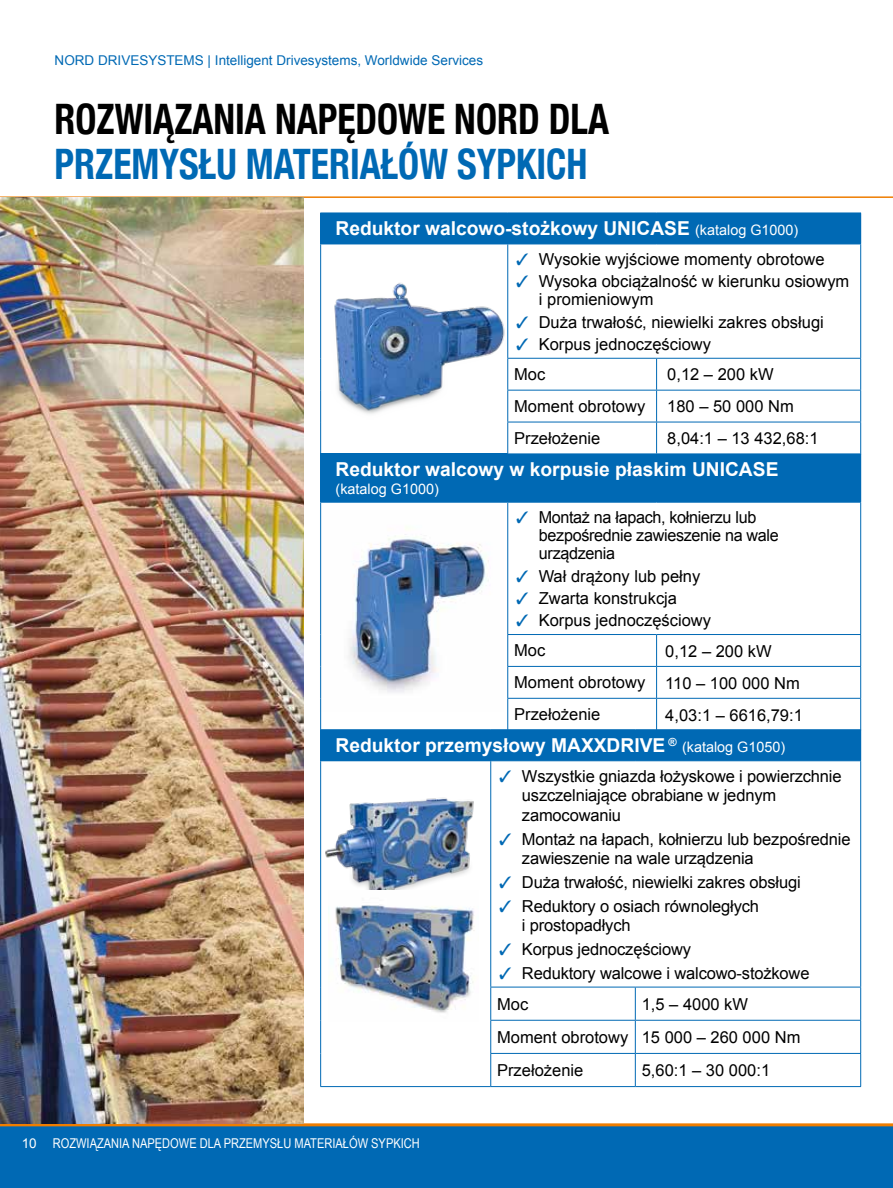
<style>
.page{position:relative;width:893px;height:1188px;background:#fff}
.page>*{position:absolute;margin:0;border:0;box-sizing:border-box;transform-origin:0 0}
.t1{font:700 condensed 42px "Helvetica Neue";color:#000;scale:.9 1}
.t2{font:700 condensed 42px "Helvetica Neue";color:#0069b4;scale:.9 1}
.t3{font:700 19.2px "Arial";color:#fff}
.t4{font:16.5px/19.5px "Arial";letter-spacing:-.01em;color:#000}
.t5{font:14.4px "Arial";color:#fff}
.t6{font:13.5px "Arial";color:#0069b4}
.t7{font:13.5px "Arial Narrow";color:#fff}
.s1{font-weight:400;font-size:14.4px}
.s2{color:#0069b4}
.s3{font-family:"Arial"}
</style>
<div class="page">
<div style="left:0;top:1125px;width:893px;height:63px;background:#0069b4"></div>
<hr style="left:0;top:1123px;width:893px;height:3px;background:#ef7d00">
<hr style="left:0;top:196px;width:893px;height:2px;background:#ef7d00">
<img style="left:321px;top:257px;width:184px;height:176px">
<img style="left:321px;top:776px;width:153px;height:142px">
<img style="left:328px;top:891px;width:147px;height:122px">
<img style="left:321px;top:510px;width:168px;height:202px">
<img style="left:0;top:198px;width:304px;height:925px">
<div style="left:321px;top:454px;width:540px;height:48px;background:#0069b4"></div>
<svg style="left:508px;top:503px;width:352px;height:226px"></svg>
<hr style="left:860px;top:503px;width:1px;height:131px;background:#0069b4">
<hr style="left:320px;top:503px;width:1px;height:132px;background:#0069b4">
<hr style="left:320px;top:635px;width:1px;height:31px;background:#0069b4">
<hr style="left:320px;top:666px;width:1px;height:32px;background:#0069b4">
<hr style="left:320px;top:698px;width:1px;height:32px;background:#0069b4">
<hr style="left:507px;top:503px;width:1px;height:131px;background:#0069b4">
<hr style="left:507px;top:634px;width:150px;height:1px;background:#0069b4">
<hr style="left:507px;top:635px;width:1px;height:31px;background:#0069b4">
<hr style="left:657px;top:634px;width:204px;height:1px;background:#0069b4">
<hr style="left:656px;top:635px;width:1px;height:31px;background:#0069b4">
<hr style="left:860px;top:635px;width:1px;height:31px;background:#0069b4">
<hr style="left:507px;top:666px;width:150px;height:1px;background:#0069b4">
<hr style="left:507px;top:667px;width:1px;height:31px;background:#0069b4">
<hr style="left:657px;top:666px;width:204px;height:1px;background:#0069b4">
<hr style="left:656px;top:667px;width:1px;height:31px;background:#0069b4">
<hr style="left:860px;top:667px;width:1px;height:31px;background:#0069b4">
<hr style="left:507px;top:698px;width:150px;height:1px;background:#0069b4">
<hr style="left:507px;top:699px;width:1px;height:31px;background:#0069b4">
<hr style="left:657px;top:698px;width:204px;height:1px;background:#0069b4">
<hr style="left:656px;top:699px;width:1px;height:31px;background:#0069b4">
<hr style="left:860px;top:699px;width:1px;height:31px;background:#0069b4">
<hr style="left:320px;top:453px;width:188px;height:1px;background:#0069b4">
<hr style="left:320px;top:454px;width:1px;height:48px;background:#0069b4">
<hr style="left:320px;top:502px;width:188px;height:1px;background:#0069b4">
<hr style="left:508px;top:502px;width:149px;height:1px;background:#0069b4">
<hr style="left:657px;top:502px;width:204px;height:1px;background:#0069b4">
<div style="left:321px;top:730px;width:540px;height:31px;background:#0069b4"></div>
<svg style="left:491px;top:761px;width:369px;height:325px"></svg>
<hr style="left:860px;top:761px;width:1px;height:226px;background:#0069b4">
<hr style="left:320px;top:1086px;width:171px;height:1px;background:#0069b4">
<hr style="left:320px;top:761px;width:1px;height:226px;background:#0069b4">
<hr style="left:320px;top:987px;width:1px;height:33px;background:#0069b4">
<hr style="left:320px;top:1020px;width:1px;height:33px;background:#0069b4">
<hr style="left:320px;top:1053px;width:1px;height:33px;background:#0069b4">
<hr style="left:490px;top:761px;width:1px;height:226px;background:#0069b4">
<hr style="left:490px;top:987px;width:145px;height:1px;background:#0069b4">
<hr style="left:490px;top:987px;width:1px;height:33px;background:#0069b4">
<hr style="left:635px;top:987px;width:226px;height:1px;background:#0069b4">
<hr style="left:635px;top:987px;width:1px;height:33px;background:#0069b4">
<hr style="left:860px;top:987px;width:1px;height:33px;background:#0069b4">
<hr style="left:490px;top:1020px;width:145px;height:1px;background:#0069b4">
<hr style="left:490px;top:1021px;width:1px;height:32px;background:#0069b4">
<hr style="left:635px;top:1020px;width:226px;height:1px;background:#0069b4">
<hr style="left:635px;top:1021px;width:1px;height:32px;background:#0069b4">
<hr style="left:860px;top:1021px;width:1px;height:32px;background:#0069b4">
<hr style="left:490px;top:1053px;width:145px;height:1px;background:#0069b4">
<hr style="left:490px;top:1054px;width:1px;height:32px;background:#0069b4">
<hr style="left:635px;top:1053px;width:226px;height:1px;background:#0069b4">
<hr style="left:635px;top:1054px;width:1px;height:32px;background:#0069b4">
<hr style="left:860px;top:1054px;width:1px;height:32px;background:#0069b4">
<hr style="left:491px;top:1086px;width:144px;height:1px;background:#0069b4">
<hr style="left:635px;top:1086px;width:226px;height:1px;background:#0069b4">
<hr style="left:320px;top:729px;width:171px;height:1px;background:#0069b4">
<hr style="left:320px;top:730px;width:1px;height:30px;background:#0069b4">
<hr style="left:491px;top:729px;width:144px;height:1px;background:#0069b4">
<hr style="left:635px;top:729px;width:226px;height:1px;background:#0069b4">
<hr style="left:320px;top:760px;width:171px;height:1px;background:#0069b4">
<div style="left:321px;top:213px;width:540px;height:31px;background:#0069b4"></div>
<svg style="left:508px;top:245px;width:352px;height:209px"></svg>
<hr style="left:860px;top:244px;width:1px;height:114px;background:#0069b4">
<hr style="left:320px;top:244px;width:1px;height:114px;background:#0069b4">
<hr style="left:320px;top:358px;width:1px;height:32px;background:#0069b4">
<hr style="left:320px;top:390px;width:1px;height:32px;background:#0069b4">
<hr style="left:320px;top:422px;width:1px;height:32px;background:#0069b4">
<hr style="left:507px;top:244px;width:1px;height:114px;background:#0069b4">
<hr style="left:507px;top:358px;width:150px;height:1px;background:#0069b4">
<hr style="left:507px;top:359px;width:1px;height:31px;background:#0069b4">
<hr style="left:657px;top:358px;width:204px;height:1px;background:#0069b4">
<hr style="left:656px;top:359px;width:1px;height:31px;background:#0069b4">
<hr style="left:860px;top:359px;width:1px;height:31px;background:#0069b4">
<hr style="left:507px;top:390px;width:150px;height:1px;background:#0069b4">
<hr style="left:507px;top:391px;width:1px;height:31px;background:#0069b4">
<hr style="left:657px;top:390px;width:204px;height:1px;background:#0069b4">
<hr style="left:656px;top:391px;width:1px;height:31px;background:#0069b4">
<hr style="left:860px;top:391px;width:1px;height:31px;background:#0069b4">
<hr style="left:507px;top:422px;width:150px;height:1px;background:#0069b4">
<hr style="left:507px;top:422px;width:1px;height:32px;background:#0069b4">
<hr style="left:657px;top:422px;width:204px;height:1px;background:#0069b4">
<hr style="left:656px;top:422px;width:1px;height:32px;background:#0069b4">
<hr style="left:860px;top:422px;width:1px;height:32px;background:#0069b4">
<hr style="left:320px;top:213px;width:1px;height:31px;background:#0069b4">
<hr style="left:320px;top:244px;width:188px;height:1px;background:#0069b4">
<hr style="left:508px;top:244px;width:149px;height:1px;background:#0069b4">
<hr style="left:657px;top:244px;width:204px;height:1px;background:#0069b4">
<p class="t6" style="left:55px;top:51px;width:430px">NORD DRIVESYSTEMS | Intelligent Drivesystems, Worldwide Services</p>
<h1 class="t1" style="left:55px;top:84px;width:617px">ROZWIĄZANIA NAPĘDOWE NORD DLA</h1>
<h1 class="t2" style="left:55px;top:129px;width:593px">PRZEMYSŁU MATERIAŁÓW SYPKICH</h1>
<p class="t3" style="left:336px;top:216px;width:464px">Reduktor walcowo-stożkowy UNICASE <span class="s1">(katalog G1000)</span></p>
<p class="t4" style="left:516px;top:250px;width:310px"><span class="s2">✓</span> Wysokie wyjściowe momenty obrotowe</p>
<p class="t4" style="left:539px;top:273px;width:312px;line-height:18px;text-indent:-23px"><span class="s2">✓</span> Wysoka obciążalność w kierunku osiowym i promieniowym</p>
<p class="t4" style="left:516px;top:312px;width:309px"><span class="s2">✓</span> Duża trwałość, niewielki zakres obsługi</p>
<p class="t4" style="left:514px;top:329px;width:198px;line-height:30.5px"><span class="s2">✓</span> Korpus jednoczęściowy<br>Moc</p>
<p class="t4" style="left:667px;top:365px;width:108px">0,12 – 200 kW</p>
<p class="t4" style="left:514px;top:397px;width:133px">Moment obrotowy</p>
<p class="t4" style="left:667px;top:397px;width:128px">180 – 50 000 Nm</p>
<p class="t4" style="left:514px;top:429px;width:88px">Przełożenie</p>
<p class="t4" style="left:667px;top:429px;width:153px">8,04:1 – 13 432,68:1</p>
<p class="t3" style="left:336px;top:457px;width:444px">Reduktor walcowy w korpusie płaskim UNICASE</p>
<p class="t5" style="left:336px;top:479px;width:105px">(katalog G1000)</p>
<p class="t4" style="left:539px;top:509px;width:241px;line-height:18px;text-indent:-23px"><span class="s2">✓</span> Montaż na łapach, kołnierzu lub bezpośrednie zawieszenie na wale urządzenia</p>
<p class="t4" style="left:516px;top:566px;width:186px"><span class="s2">✓</span> Wał drążony lub pełny</p>
<p class="t4" style="left:516px;top:588px;width:162px"><span class="s2">✓</span> Zwarta konstrukcja</p>
<p class="t4" style="left:514px;top:605px;width:198px;line-height:30.5px"><span class="s2">✓</span> Korpus jednoczęściowy<br>Moc</p>
<p class="t4" style="left:514px;top:636px;width:287px;line-height:31.7px;text-indent:151px">0,12 – 200 kW<br>Moment obrotowy 110 – 100 000 Nm<br>Przełożenie</p>
<p class="t4" style="left:665px;top:705px;width:139px">4,03:1 – 6616,79:1</p>
<p class="t3" style="left:336px;top:733px;width:451px">Reduktor przemysłowy MAXXDRIVE <sup>®</sup> <span class="s1">(katalog G1050)</span></p>
<p class="t4" style="left:522px;top:766px;width:321px;text-indent:-23px"><span class="s2">✓</span> Wszystkie gniazda łożyskowe i powierzchnie uszczelniające obrabiane w jednym zamocowaniu</p>
<p class="t4" style="left:522px;top:829px;width:330px;text-indent:-23px"><span class="s2">✓</span> Montaż na łapach, kołnierzu lub bezpośrednie zawieszenie na wale urządzenia</p>
<p class="t4" style="left:499px;top:872px;width:303px"><span class="s2">✓</span> Duża trwałość, niewielki zakres obsługi</p>
<p class="t4" style="left:522px;top:896px;width:239px;text-indent:-23px"><span class="s2">✓</span> Reduktory o osiach równoległych i prostopadłych</p>
<p class="t4" style="left:499px;top:940px;width:193px"><span class="s2">✓</span> Korpus jednoczęściowy</p>
<p class="t4" style="left:497px;top:957px;width:314px;line-height:31px"><span class="s2">✓</span> Reduktory walcowe i walcowo-stożkowe<br>Moc</p>
<p class="t4" style="left:497px;top:988px;width:305px;line-height:33.2px;text-indent:145px">1,5 – 4000 kW<br>Moment obrotowy 15 000 – 260 000 Nm<br>Przełożenie</p>
<p class="t4" style="left:642px;top:1061px;width:130px">5,60:1 – 30 000:1</p>
<p class="t7" style="left:22px;top:1134px;width:400px"><span class="s3">10</span> ROZWIĄZANIA NAPĘDOWE DLA PRZEMYSŁU MATERIAŁÓW SYPKICH</p>
</div>
